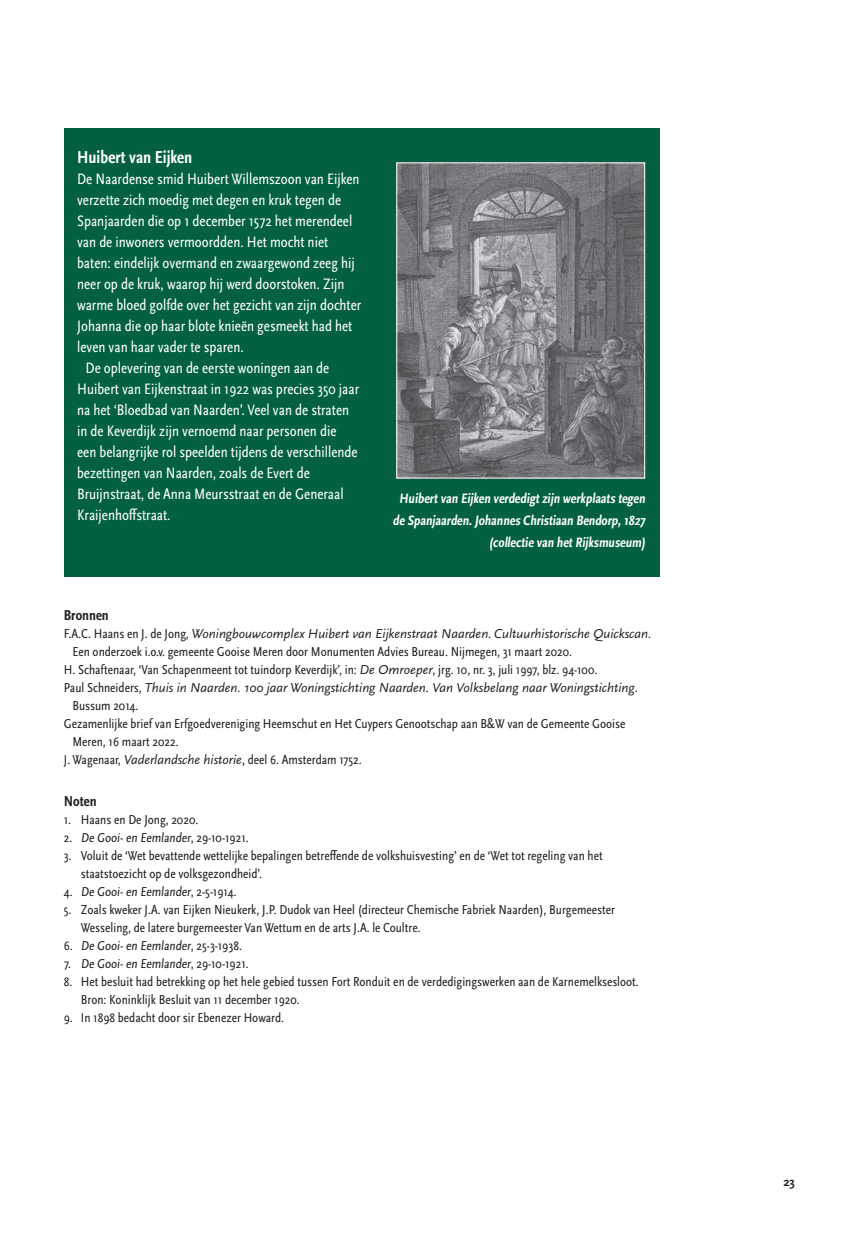
<style>
.page{position:relative;width:851px;height:1234px;background:#fff}
.page>*{position:absolute;margin:0;border:0;box-sizing:border-box;transform-origin:0 0}
.t1{font:700 condensed 18px "Scala Sans Pro";color:#fff}
.t2{font:condensed 15.75px "Scala Sans Pro";color:#fff}
.t3{font:700 condensed 15px "Scala Sans Pro";color:#231f20}
.t4{font:700 condensed 14.25px/21.8px "Scala Sans Pro";color:#fff;text-align:right}
.t5{font:condensed 13.5px/18px "Scala Sans Pro";color:#231f20}
.t6{font:italic 13.5px "Scala Sans Pro";color:#231f20}
.t7{font:700 12.75px "Scala Sans Pro";color:#231f20}
.s1{font-style:normal;font-stretch:condensed}
.s2{font-style:italic;font-stretch:normal}
</style>
<div class="page">
<div style="left:64px;top:128px;width:595px;height:448px;background:#036141"></div>
<img style="left:398px;top:164px;width:245px;height:312px">
<div style="left:396px;top:162px;width:249px;height:316px;border:1px solid #fff"></div>
<h1 class="t1" style="left:77px;top:147px;width:117px">Huibert van Eijken</h1>
<p class="t2" style="left:77px;top:170px;width:284px">De Naardense smid Huibert Willemszoon van Eijken</p>
<p class="t2" style="left:77px;top:191px;width:265px">verzette zich moedig met degen en kruk tegen de</p>
<p class="t2" style="left:77px;top:212px;width:276px">Spanjaarden die op 1 december 1572 het merendeel</p>
<p class="t2" style="left:77px;top:233px;width:252px">van de inwoners vermoordden. Het mocht niet</p>
<p class="t2" style="left:77px;top:254px;width:279px">baten: eindelijk overmand en zwaargewond zeeg hij</p>
<p class="t2" style="left:77px;top:275px;width:269px">neer op de kruk, waarop hij werd doorstoken. Zijn</p>
<p class="t2" style="left:77px;top:296px;width:286px">warme bloed golfde over het gezicht van zijn dochter</p>
<p class="t2" style="left:77px;top:317px;width:277px">Johanna die op haar blote knieën gesmeekt had het</p>
<p class="t2" style="left:77px;top:338px;width:168px">leven van haar vader te sparen.</p>
<p class="t2" style="left:86px;top:359px;width:245px">De oplevering van de eerste woningen aan de</p>
<p class="t2" style="left:77px;top:380px;width:283px">Huibert van Eijkenstraat in 1922 was precies 350 jaar</p>
<p class="t2" style="left:77px;top:401px;width:273px">na het ‘Bloedbad van Naarden’. Veel van de straten</p>
<p class="t2" style="left:77px;top:422px;width:261px">in de Keverdijk zijn vernoemd naar personen die</p>
<p class="t2" style="left:77px;top:443px;width:282px">een belangrijke rol speelden tijdens de verschillende</p>
<p class="t2" style="left:77px;top:464px;width:234px">bezettingen van Naarden, zoals de Evert de</p>
<p class="t2" style="left:77px;top:485px;width:268px">Bruijnstraat, de Anna Meursstraat en de Generaal</p>
<p class="t2" style="left:77px;top:506px;width:95px">Kraijenhoffstraat.</p>
<p class="t4" style="left:393px;top:487px;width:256px">Huibertvan Eijken verdedigtzijn werkplaats tegen de Spanjaarden.Johannes Christiaan Bendorp,1827 (collectie van hetRijksmuseum)</p>
<p class="t3" style="left:64px;top:606px;width:47px">Bronnen</p>
<p class="t6" style="left:64px;top:625px;width:589px"><span class="s1">F.A.C. Haans en J. de Jong,</span> Woningbouwcomplex Huibert van Eijkenstraat Naarden<span class="s1">.</span> Cultuurhistorische Quickscan.</p>
<p class="t5" style="left:72px;top:642px;width:501px">Een onderzoek i.o.v. gemeente Gooise Meren door Monumenten Advies Bureau. Nijmegen, 31 maart 2020.</p>
<p class="t5" style="left:64px;top:660px;width:535px">H. Schaftenaar, ‘Van Schapenmeent tot tuindorp Keverdijk’, in: <span class="s2">De Omroeper</span>, jrg. 10, nr. 3, juli 1997, blz. 94-100.</p>
<p class="t6" style="left:64px;top:679px;width:575px"><span class="s1">Paul Schneiders,</span> Thuis in Naarden. 100 jaar Woningstichting Naarden. Van Volksbelang naar Woningstichting.</p>
<p class="t5" style="left:72px;top:696px;width:68px">Bussum 2014.</p>
<p class="t5" style="left:64px;top:714px;width:563px">Gezamenlijke brief van Erfgoedvereniging Heemschut en Het Cuypers Genootschap aan B&amp;W van de Gemeente Gooise</p>
<p class="t5" style="left:72px;top:732px;width:108px">Meren, 16 maart 2022.</p>
<p class="t5" style="left:64px;top:750px;width:299px">J. Wagenaar, <span class="s2">Vaderlandsche historie</span>, deel 6. Amsterdam 1752.</p>
<p class="t3" style="left:64px;top:792px;width:34px">Noten</p>
<p class="t5" style="left:64px;top:810px;width:136px">1. Haans en De Jong, 2020.</p>
<p class="t5" style="left:64px;top:828px;width:186px">2. De Gooi-en Eemlander, 29-10 -1921.</p>
<p class="t5" style="left:81px;top:846px;width:523px;text-indent:-17px">3. Voluit de ‘Wet bevattende wettelijke bepalingen betreffende de volkshuisvesting’ en de ‘Wet tot regeling van het staatstoezicht op de volksgezondheid’.</p>
<p class="t5" style="left:64px;top:882px;width:174px">4. De Gooi-en Eemlander, 2-5-1914.</p>
<p class="t5" style="left:81px;top:900px;width:535px;text-indent:-17px">5. Zoals kweker J.A. van Eijken Nieukerk, J.P. Dudok van Heel (directeur Chemische Fabriek Naarden), Burgemeester<br>Wesseling, de latere burgemeester Van Wettum en de arts J.A. le Coultre.</p>
<p class="t5" style="left:64px;top:936px;width:180px">6. De Gooi-en Eemlander, 25-3-1938.</p>
<p class="t5" style="left:64px;top:954px;width:186px">7. De Gooi-en Eemlander, 29-10 -1921.</p>
<p class="t5" style="left:81px;top:972px;width:559px;text-indent:-17px">8. Het besluit had betrekking op het hele gebied tussen Fort Ronduit en de verdedigingswerken aan de Karnemelksesloot.<br>Bron: Koninklijk Besluit van 11 december 1920.</p>
<p class="t5" style="left:64px;top:1008px;width:222px">9. In 1898 bedacht door sir Ebenezer Howard.</p>
<p class="t7" style="left:783px;top:1174px;width:13px">23</p>
</div>
